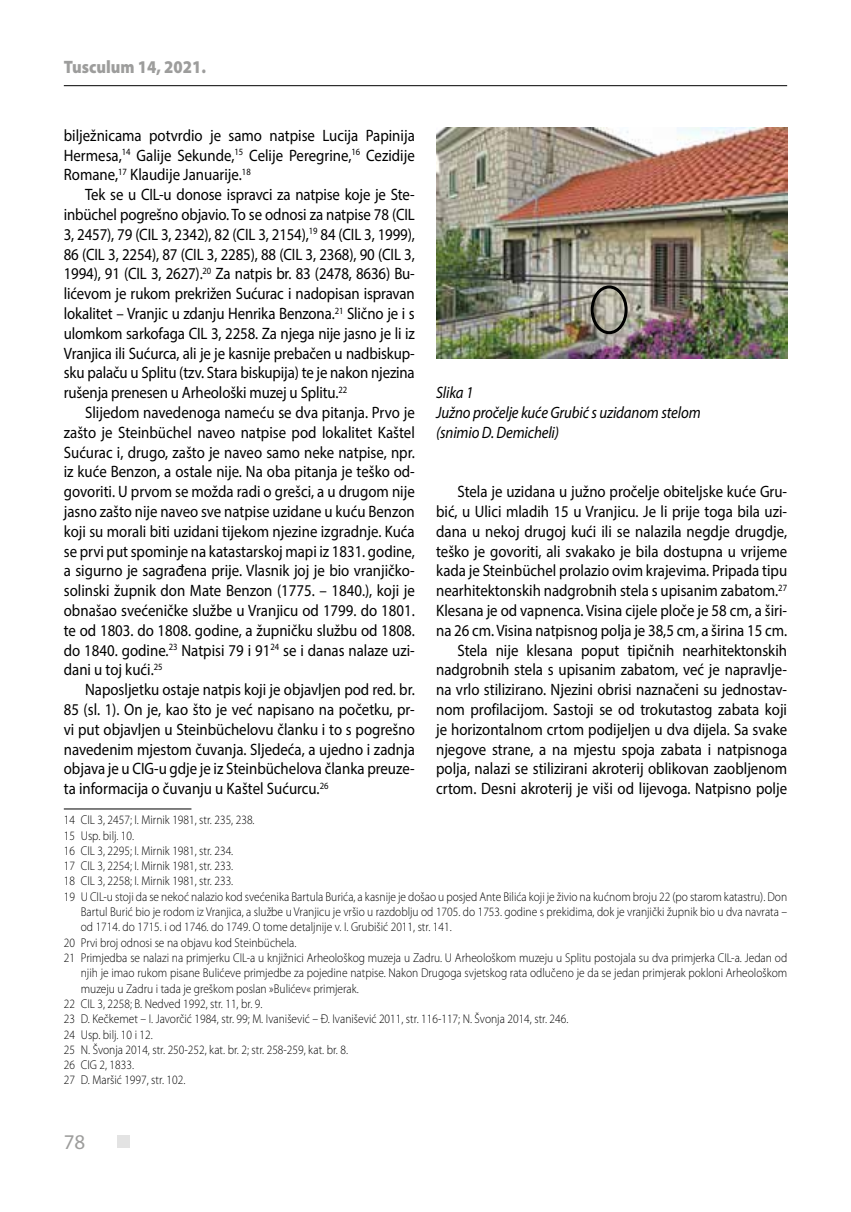
<style>
.page{position:relative;width:851px;height:1212px;background:#fff}
.page>*{position:absolute;margin:0;border:0;box-sizing:border-box;transform-origin:0 0}
.t1{font:21px "Myriad Pro";color:#9d9d9c}
.t2{font:900 18px "Myriad Pro";color:#9d9d9c;scale:.9 1}
.t3{font:16.5px/19.8px "Myriad Pro";color:#000;text-align:justify;scale:.9 1}
.t4{font:italic 16.5px/19.8px "Myriad Pro";letter-spacing:-.01em;color:#000;scale:.9 1}
.t5{font:300 12.75px "Myriad Pro";color:#000;scale:.9 1}
</style>
<div class="page">
<hr style="left:64px;top:85px;width:723px;height:1px;background:#000">
<div style="left:117px;top:1135px;width:13px;height:13px;background:#e3e3e3"></div>
<hr style="left:64px;top:808px;width:127px;height:1px;background:#000">
<img style="left:436px;top:128px;width:351px;height:231px">
<div style="left:590px;top:285px;width:37px;height:49px;border:3px solid #000;border-radius:50%"></div>
<p class="t2" style="left:64px;top:57px;width:159px">Tusculum 14, 2021.</p>
<p class="t3" style="left:64px;top:125px;width:391px">bilježnicama potvrdio je samo natpise Lucija Papinija Hermesa,<sup>14</sup> Galije Sekunde,<sup>15</sup> Celije Peregrine,<sup>16</sup> Cezidije Romane,<sup>17</sup> Klaudije Januarije.<sup>18</sup></p>
<p class="t3" style="left:64px;top:184px;width:391px;text-indent:21px">Tek se u CIL-u donose ispravci za natpise koje je Ste&shy;inbüchel pogrešno objavio. To se odnosi za natpise 78 (CIL 3, 2457), 79 (CIL 3, 2342), 82 (CIL 3, 2154),<sup>19</sup> 84 (CIL 3, 1999), 86 (CIL 3, 2254), 87 (CIL 3, 2285), 88 (CIL 3, 2368), 90 (CIL 3, 1994), 91 (CIL 3, 2627).<sup>20</sup> Za natpis br. 83 (2478, 8636) Bu&shy;lićevom je rukom prekrižen Sućurac i nadopisan ispravan lokalitet – Vranjic u zdanju Henrika Benzona.<sup>21</sup> Slično je i s ulomkom sarkofaga CIL 3, 2258. Za njega nije jasno je li iz Vranjica ili Sućurca, ali je je kasnije prebačen u nadbiskup&shy;sku palaču u Splitu (tzv. Stara biskupija) te je nakon njezina rušenja prenesen u Arheološki muzej u Splitu.<sup>22</sup></p>
<p class="t3" style="left:64px;top:402px;width:391px;text-indent:21px">Slijedom navedenoga nameću se dva pitanja. Prvo je zašto je Steinbüchel naveo natpise pod lokalitet Kaštel Sućurac i, drugo, zašto je naveo samo neke natpise, npr. iz kuće Benzon, a ostale nije. Na oba pitanja je teško od&shy;govoriti. U prvom se možda radi o grešci, a u drugom nije jasno zašto nije naveo sve natpise uzidane u kuću Benzon koji su morali biti uzidani tijekom njezine izgradnje. Kuća se prvi put spominje na katastarskoj mapi iz 1831. godine, a sigurno je sagrađena prije. Vlasnik joj je bio vranjičko&shy;solinski župnik don Mate Benzon (1775. – 1840.), koji je obnašao svećeničke službe u Vranjicu od 1799. do 1801. te od 1803. do 1808. godine, a župničku službu od 1808. do 1840. godine.<sup>23</sup> Natpisi 79 i 91<sup>24</sup> se i danas nalaze uzi&shy;dani u toj kući.<sup>25</sup></p>
<p class="t3" style="left:64px;top:679px;width:391px;text-indent:21px">Naposljetku ostaje natpis koji je objavljen pod red. br.<br>85 (sl. 1). On je, kao što je već napisano na početku, pr&shy;vi put objavljen u Steinbüchelovu članku i to s pogrešno navedenim mjestom čuvanja. Sljedeća, a ujedno i zadnja objava je u CIG-u gdje je iz Steinbüchelova članka preuze&shy;ta informacija o čuvanju u Kaštel Sućurcu.<sup>26</sup></p>
<p class="t5" style="left:64px;top:813px;width:213px">14 CIL 3, 2457; I. Mirnik 1981, str. 235, 238.</p>
<p class="t5" style="left:64px;top:828px;width:80px">15 Usp. bilj. 10.</p>
<p class="t5" style="left:64px;top:843px;width:190px">16 CIL 3, 2295; I. Mirnik 1981, str. 234.</p>
<p class="t5" style="left:64px;top:859px;width:190px">17 CIL 3, 2254; I. Mirnik 1981, str. 233.</p>
<p class="t5" style="left:64px;top:874px;width:190px">18 CIL 3, 2258; I. Mirnik 1981, str. 233.</p>
<p class="t5" style="left:64px;top:889px;width:805px">19 U CIL-u stoji da se nekoć nalazio kod svećenika Bartula Burića, a kasnije je došao u posjed Ante Bilića koji je živio na kućnom broju 22 (po starom katastru). Don</p>
<p class="t5" style="left:81px;top:905px;width:786px">Bartul Burić bio je rodom iz Vranjica, a službe u Vranjicu je vršio u razdoblju od 1705. do 1753. godine s prekidima, dok je vranjički župnik bio u dva navrata –</p>
<p class="t5" style="left:81px;top:920px;width:413px">od 1714. do 1715. i od 1746. do 1749. O tome detaljnije v. I. Grubišić 2011, str. 141.</p>
<p class="t5" style="left:64px;top:935px;width:260px">20 Prvi broj odnosi se na objavu kod Steinbüchela.</p>
<p class="t5" style="left:64px;top:951px;width:805px">21 Primjedba se nalazi na primjerku CIL-a u knjižnici Arheološkog muzeja u Zadru. U Arheološkom muzeju u Splitu postojala su dva primjerka CIL-a. Jedan od</p>
<p class="t5" style="left:81px;top:966px;width:786px">njih je imao rukom pisane Bulićeve primjedbe za pojedine natpise. Nakon Drugoga svjetskog rata odlučeno je da se jedan primjerak pokloni Arheološkom</p>
<p class="t5" style="left:81px;top:981px;width:310px">muzeju u Zadru i tada je greškom poslan »Bulićev« primjerak.</p>
<p class="t5" style="left:64px;top:996px;width:222px">22 CIL 3, 2258; B. Nedved 1992, str. 11, br. 9.</p>
<p class="t5" style="left:64px;top:1012px;width:562px">23 D. Kečkemet – I. Javorčić 1984, str. 99; M. Ivanišević – Đ. Ivanišević 2011, str. 116-117; N. Švonja 2014, str. 246.</p>
<p class="t5" style="left:64px;top:1027px;width:100px">24 Usp. bilj. 10 i 12.</p>
<p class="t5" style="left:64px;top:1042px;width:317px">25 N. Švonja 2014, str. 250-252, kat. br. 2; str. 258-259, kat. br. 8.</p>
<p class="t5" style="left:64px;top:1058px;width:79px">26 CIG 2, 1833.</p>
<p class="t5" style="left:64px;top:1073px;width:136px">27 D. Maršić 1997, str. 102.</p>
<p class="t4" style="left:436px;top:382px;width:295px">Slika 1<br>Južno pročelje kuće Grubić s uzidanom stelom (snimio D. Demicheli)</p>
<p class="t3" style="left:436px;top:481px;width:391px;text-align:right">Stela je uzidana u južno pročelje obiteljske kuće Gru&shy;bić, u Ulici mladih 15 u Vranjicu. Je li prije toga bila uzi&shy;dana u nekoj drugoj kući ili se nalazila negdje drugdje, teško je govoriti, ali svakako je bila dostupna u vrijeme kada je Steinbüchel prolazio ovim krajevima. Pripada tipu nearhitektonskih nadgrobnih stela s upisanim zabatom.<sup>27<br></sup>Klesana je od vapnenca. Visina cijele ploče je 58 cm, a širi&shy;na 26 cm. Visina natpisnog polja je 38,5 cm, a širina 15 cm.<br>Stela nije klesana poput tipičnih nearhitektonskih nadgrobnih stela s upisanim zabatom, već je napravlje&shy;na vrlo stilizirano. Njezini obrisi naznačeni su jednostav&shy;nom profilacijom. Sastoji se od trokutastog zabata koji je horizontalnom crtom podijeljen u dva dijela. Sa svake njegove strane, a na mjestu spoja zabata i natpisnoga polja, nalazi se stilizirani akroterij oblikovan zaobljenom crtom. Desni akroterij je viši od lijevoga. Natpisno polje</p>
<p class="t1" style="left:64px;top:1128px;width:23px">78</p>
</div>
